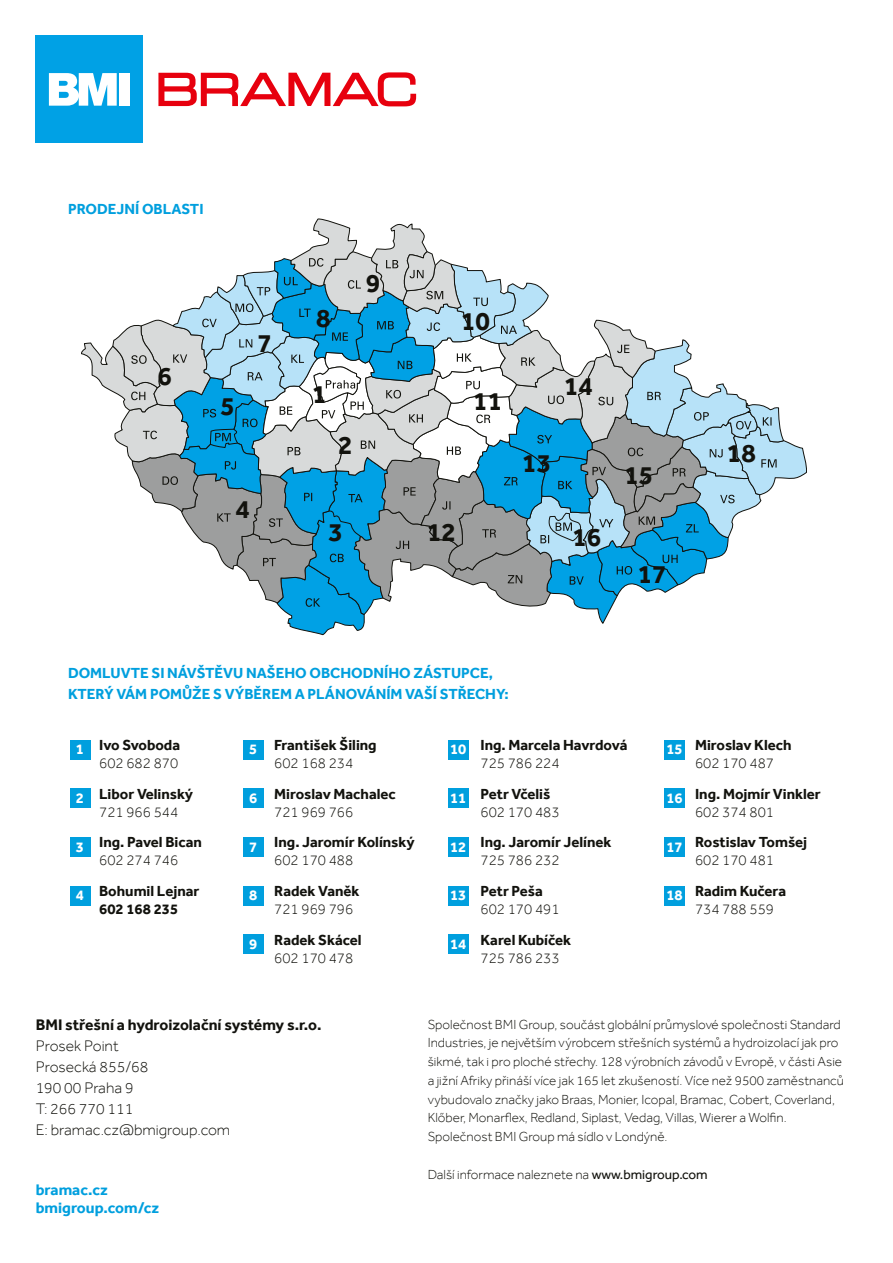
<style>
.page{position:relative;width:893px;height:1263px;background:#fff}
.page>*{position:absolute;margin:0;border:0;box-sizing:border-box;transform-origin:0 0}
.t1{font:700 26.55px "Effra";color:#12120d}
.t2{font:300 15.75px/21px "Effra";color:#12120d}
.t3{font:700 15.75px "Effra";color:#12120d}
.t4{font:700 15.75px/18.9px "Effra";color:#009fde}
.t5{font:700 15px/18px "Effra";color:#12120d}
.t6{font:300 15px "Effra";color:#12120d}
.t7{font:700 15px/21px "Effra";color:#009fde}
.t8{font:700 15px "Effra";letter-spacing:-.02em;color:#fff}
.t9{font:300 13.5px/18.8px "Effra";color:#12120d}
.s1{font-weight:400}
</style>
<div class="page">
<div style="left:70px;top:740px;width:20px;height:20px;background:#009fde"></div>
<div style="left:243px;top:740px;width:20px;height:20px;background:#009fde"></div>
<div style="left:448px;top:740px;width:20px;height:20px;background:#009fde"></div>
<div style="left:665px;top:740px;width:20px;height:20px;background:#009fde"></div>
<div style="left:70px;top:788px;width:20px;height:20px;background:#009fde"></div>
<div style="left:243px;top:788px;width:20px;height:20px;background:#009fde"></div>
<div style="left:448px;top:788px;width:20px;height:20px;background:#009fde"></div>
<div style="left:665px;top:788px;width:20px;height:20px;background:#009fde"></div>
<div style="left:70px;top:837px;width:20px;height:20px;background:#009fde"></div>
<div style="left:243px;top:837px;width:20px;height:20px;background:#009fde"></div>
<div style="left:448px;top:837px;width:20px;height:20px;background:#009fde"></div>
<div style="left:665px;top:837px;width:20px;height:20px;background:#009fde"></div>
<div style="left:70px;top:886px;width:20px;height:20px;background:#009fde"></div>
<div style="left:243px;top:886px;width:20px;height:20px;background:#009fde"></div>
<div style="left:448px;top:886px;width:20px;height:20px;background:#009fde"></div>
<div style="left:665px;top:886px;width:20px;height:20px;background:#009fde"></div>
<div style="left:243px;top:934px;width:20px;height:20px;background:#009fde"></div>
<div style="left:448px;top:934px;width:20px;height:20px;background:#009fde"></div>
<svg style="left:158px;top:72px;width:258px;height:34px"></svg>
<div style="left:36px;top:36px;width:107px;height:107px;background:#00a1e5"></div>
<svg style="left:49px;top:73px;width:68px;height:33px;background:#ceedf9"></svg>
<div style="left:120px;top:73px;width:10px;height:33px;background:#fff"></div>
<svg style="left:81px;top:219px;width:726px;height:416px"></svg>
<p class="t7" style="left:68px;top:198px;width:137px">PRODEJNÍ OBLASTI</p>
<h1 class="t1" style="left:157px;top:360px;width:16px">6</h1>
<h1 class="t1" style="left:220px;top:390px;width:16px">5</h1>
<h1 class="t1" style="left:258px;top:327px;width:16px">7</h1>
<h1 class="t1" style="left:235px;top:494px;width:16px">4</h1>
<h1 class="t1" style="left:316px;top:302px;width:16px">8</h1>
<h1 class="t1" style="left:366px;top:267px;width:16px">9</h1>
<h1 class="t1" style="left:312px;top:379px;width:16px">1</h1>
<h1 class="t1" style="left:338px;top:429px;width:16px">2</h1>
<h1 class="t1" style="left:329px;top:516px;width:16px">3</h1>
<h1 class="t1" style="left:461px;top:306px;width:30px">10</h1>
<h1 class="t1" style="left:473px;top:385px;width:30px">11</h1>
<h1 class="t1" style="left:427px;top:516px;width:30px">12</h1>
<h1 class="t1" style="left:564px;top:370px;width:30px">14</h1>
<h1 class="t1" style="left:522px;top:448px;width:30px">13</h1>
<h1 class="t1" style="left:572px;top:521px;width:30px">16</h1>
<h1 class="t1" style="left:624px;top:459px;width:30px">15</h1>
<h1 class="t1" style="left:638px;top:559px;width:30px">17</h1>
<h1 class="t1" style="left:727px;top:437px;width:30px">18</h1>
<p class="t7" style="left:68px;top:662px;width:442px">DOMLUVTE SI NÁVŠTĚVU NAŠEHO OBCHODNÍHO ZÁSTUPCE,<br>KTERÝ VÁM POMŮŽE S VÝBĚREM A PLÁNOVÁNÍM VAŠÍ STŘECHY:</p>
<p class="t5" style="left:274px;top:736px;width:104px">František Šiling</p>
<p class="t6" style="left:274px;top:754px;width:81px">602 168 234</p>
<p class="t5" style="left:274px;top:784px;width:123px">Miroslav Machalec</p>
<p class="t6" style="left:274px;top:803px;width:81px">721 969 766</p>
<p class="t5" style="left:274px;top:833px;width:142px">Ing. Jaromír Kolínský</p>
<p class="t6" style="left:274px;top:851px;width:81px">602 170 488</p>
<p class="t5" style="left:274px;top:882px;width:87px">Radek Vaněk</p>
<p class="t6" style="left:274px;top:900px;width:81px">721 969 796</p>
<p class="t5" style="left:274px;top:931px;width:89px">Radek Skácel</p>
<p class="t6" style="left:274px;top:949px;width:81px">602 170 478</p>
<p class="t5" style="left:99px;top:736px;width:82px">Ivo Svoboda</p>
<p class="t6" style="left:99px;top:754px;width:81px">602 682 870</p>
<p class="t5" style="left:99px;top:784px;width:95px">Libor Velinský</p>
<p class="t6" style="left:99px;top:803px;width:81px">721 966 544</p>
<p class="t5" style="left:99px;top:833px;width:104px">Ing. Pavel Bican</p>
<p class="t6" style="left:99px;top:851px;width:81px">602 274 746</p>
<p class="t5" style="left:99px;top:882px;width:102px">Bohumil Lejnar<br>602 168 235</p>
<p class="t5" style="left:480px;top:736px;width:149px">Ing. Marcela Havrdová</p>
<p class="t6" style="left:480px;top:754px;width:81px">725 786 224</p>
<p class="t5" style="left:480px;top:784px;width:71px">Petr Včeliš</p>
<p class="t6" style="left:480px;top:803px;width:81px">602 170 483</p>
<p class="t5" style="left:480px;top:833px;width:133px">Ing. Jaromír Jelínek</p>
<p class="t6" style="left:480px;top:851px;width:81px">725 786 232</p>
<p class="t5" style="left:480px;top:882px;width:64px">Petr Peša</p>
<p class="t6" style="left:480px;top:900px;width:81px">602 170 491</p>
<p class="t5" style="left:480px;top:931px;width:92px">Karel Kubíček</p>
<p class="t6" style="left:480px;top:949px;width:81px">725 786 233</p>
<p class="t8" style="left:76px;top:740px;width:10px">1</p>
<p class="t8" style="left:249px;top:740px;width:10px">5</p>
<p class="t8" style="left:450px;top:740px;width:18px">10</p>
<p class="t8" style="left:667px;top:740px;width:18px">15</p>
<p class="t8" style="left:76px;top:789px;width:10px">2</p>
<p class="t8" style="left:249px;top:789px;width:10px">6</p>
<p class="t8" style="left:450px;top:789px;width:18px">11</p>
<p class="t8" style="left:667px;top:789px;width:18px">16</p>
<p class="t8" style="left:76px;top:837px;width:10px">3</p>
<p class="t8" style="left:249px;top:837px;width:10px">7</p>
<p class="t8" style="left:450px;top:837px;width:18px">12</p>
<p class="t8" style="left:667px;top:837px;width:18px">17</p>
<p class="t8" style="left:76px;top:886px;width:10px">4</p>
<p class="t8" style="left:249px;top:886px;width:10px">8</p>
<p class="t8" style="left:450px;top:886px;width:18px">13</p>
<p class="t8" style="left:667px;top:886px;width:18px">18</p>
<p class="t8" style="left:249px;top:935px;width:10px">9</p>
<p class="t8" style="left:450px;top:935px;width:18px">14</p>
<p class="t5" style="left:695px;top:736px;width:98px">Miroslav Klech</p>
<p class="t6" style="left:695px;top:754px;width:81px">602 170 487</p>
<p class="t5" style="left:695px;top:784px;width:127px">Ing. Mojmír Vinkler</p>
<p class="t6" style="left:695px;top:803px;width:81px">602 374 801</p>
<p class="t5" style="left:695px;top:833px;width:114px">Rostislav Tomšej</p>
<p class="t6" style="left:695px;top:851px;width:81px">602 170 481</p>
<p class="t5" style="left:695px;top:882px;width:93px">Radim Kučera</p>
<p class="t6" style="left:695px;top:900px;width:81px">734 788 559</p>
<p class="t3" style="left:36px;top:1015px;width:287px">BMI střešní a hydroizolační systémy s.r.o.</p>
<p class="t2" style="left:36px;top:1035px;width:196px">Prosek Point<br>Prosecká 855/68<br>190 00 Praha 9<br>T: 266 770 111<br>E: bramac.cz@bmigroup.com</p>
<p class="t4" style="left:36px;top:1179px;width:125px">bramac.cz bmigroup.com/cz</p>
<p class="t9" style="left:428px;top:1014px;width:418px">Společnost BMI Group, součást globální průmyslové společnosti Standard Industries, je největším výrobcem střešních systémů a hydroizolací jak pro šikmé, tak i pro ploché střechy. 128 výrobních závodů v Evropě, v části Asie a jižní Afriky přináší více jak 165 let zkušeností. Více než 9500 zaměstnanců vybudovalo značky jako Braas, Monier, Icopal, Bramac, Cobert, Coverland, Klőber, Monarflex, Redland, Siplast, Vedag, Villas, Wierer a Wolfin.<br>Společnost BMI Group má sídlo v Londýně.</p>
<p class="t9" style="left:428px;top:1164px;width:282px">Další informace naleznete na <span class="s1">www.bmigroup.com</span></p>
</div>
